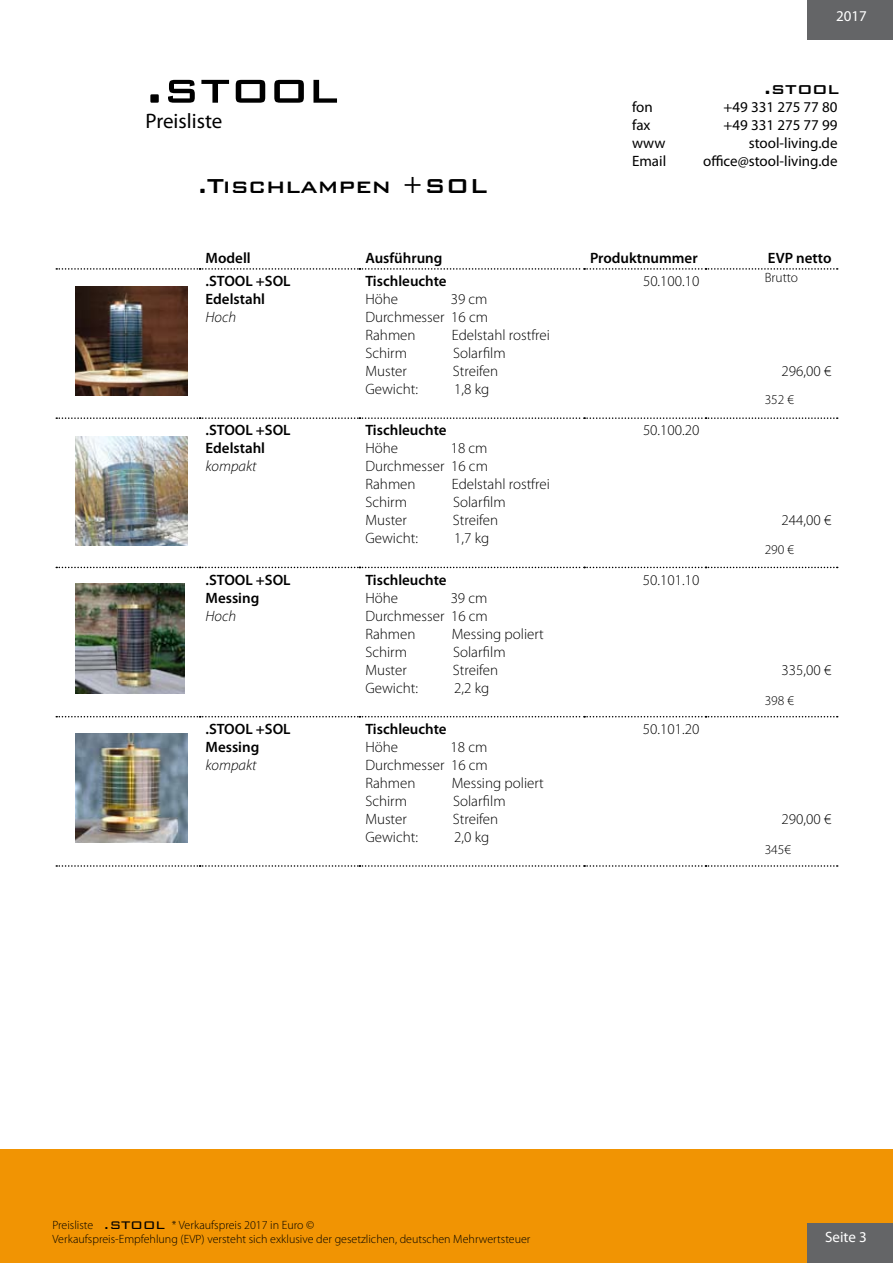
<style>
.page{position:relative;width:893px;height:1263px;background:#fff}
.page>*{position:absolute;margin:0;border:0;box-sizing:border-box;transform-origin:0 0}
.t1{font:500 54px "Bank Gothic BT";color:#000}
.t2{font:500 27px "Bank Gothic BT";color:#000}
.t3{font:21px "Myriad Pro";color:#000}
.t4{font:500 21px "Bank Gothic BT";color:#000}
.t5{font:300 15px/18px "Myriad Pro";color:#000;text-align:justify}
.t6{font:600 15px/18px "Myriad Pro";color:#000}
.t7{font:15px "Myriad Pro";color:#000}
.t8{font:italic 300 15px "Myriad Pro";color:#000}
.t9{font:15px "Myriad Pro";color:#fff}
.t10{font:300 13.5px "Myriad Pro";color:#000}
.t11{font:300 12px/14.4px "Myriad Pro";color:#000}
.s1{font-family:"Bank Gothic BT";font-size:18px}
</style>
<div class="page">
<div style="left:0;top:1150px;width:893px;height:113px;background:#f19403"></div>
<div style="left:807px;top:1223px;width:86px;height:40px;background:#646567"></div>
<div style="left:807px;top:0;width:86px;height:39px;background:#646567"></div>
<svg style="left:56px;top:417px;width:782px;height:2px"></svg>
<svg style="left:56px;top:567px;width:782px;height:1px"></svg>
<svg style="left:56px;top:716px;width:782px;height:1px"></svg>
<svg style="left:56px;top:268px;width:782px;height:2px"></svg>
<svg style="left:56px;top:865px;width:782px;height:2px"></svg>
<img style="left:75px;top:286px;width:113px;height:110px">
<img style="left:75px;top:584px;width:110px;height:109px">
<img style="left:75px;top:733px;width:113px;height:109px">
<img style="left:75px;top:436px;width:113px;height:110px">
<h1 class="t1" style="left:146px;top:59px;width:194px">.stool</h1>
<h3 class="t3" style="left:146px;top:108px;width:78px">Preisliste</h3>
<h2 class="t2" style="left:198px;top:172px;width:291px">.Tischlampen +SOL</h2>
<p class="t9" style="left:836px;top:7px;width:32px">2017</p>
<h3 class="t4" style="left:764px;top:77px;width:76px">.stool</h3>
<p class="t7" style="left:632px;top:98px;width:22px">fon</p>
<p class="t7" style="left:723px;top:98px;width:116px">+49 331 275 77 80</p>
<p class="t7" style="left:632px;top:116px;width:20px">fax</p>
<p class="t7" style="left:723px;top:116px;width:115px">+49 331 275 77 99</p>
<p class="t7" style="left:632px;top:134px;width:35px">www</p>
<p class="t7" style="left:749px;top:134px;width:90px">stool-living.de</p>
<p class="t7" style="left:632px;top:152px;width:36px">Email</p>
<p class="t7" style="left:703px;top:152px;width:136px">office@stool-living.de</p>
<p class="t6" style="left:206px;top:248px;width:47px">Modell</p>
<p class="t6" style="left:365px;top:248px;width:79px">Ausführung</p>
<p class="t6" style="left:590px;top:248px;width:109px">Produktnummer</p>
<p class="t6" style="left:768px;top:248px;width:65px">EVP netto</p>
<p class="t6" style="left:206px;top:272px;width:87px">.STOOL +SOL<br>Edelstahl</p>
<p class="t8" style="left:206px;top:309px;width:32px">Hoch</p>
<p class="t10" style="left:765px;top:270px;width:35px">Brutto</p>
<p class="t6" style="left:365px;top:272px;width:83px">Tischleuchte</p>
<p class="t5" style="left:365px;top:290px;width:34px">Höhe</p>
<p class="t5" style="left:643px;top:272px;width:58px">50.100.10</p>
<p class="t5" style="left:365px;top:290px;width:124px;text-indent:85px">39 cm Durchmesser 16 cm Rahmen</p>
<p class="t5" style="left:452px;top:326px;width:100px">Edelstahl rostfrei</p>
<p class="t6" style="left:206px;top:421px;width:87px">.STOOL +SOL<br>Edelstahl</p>
<p class="t8" style="left:206px;top:458px;width:53px">kompakt</p>
<p class="t6" style="left:206px;top:570px;width:87px">.STOOL +SOL<br>Messing</p>
<p class="t8" style="left:206px;top:608px;width:32px">Hoch</p>
<p class="t6" style="left:206px;top:719px;width:87px">.STOOL +SOL<br>Messing</p>
<p class="t8" style="left:206px;top:757px;width:53px">kompakt</p>
<p class="t5" style="left:365px;top:344px;width:43px">Schirm</p>
<p class="t5" style="left:453px;top:344px;width:54px">Solarfilm</p>
<p class="t5" style="left:365px;top:362px;width:43px">Muster</p>
<p class="t5" style="left:453px;top:362px;width:47px">Streifen</p>
<p class="t5" style="left:365px;top:380px;width:54px">Gewicht:</p>
<p class="t5" style="left:454px;top:380px;width:37px">1,8 kg</p>
<p class="t6" style="left:365px;top:421px;width:83px">Tischleuchte</p>
<p class="t5" style="left:365px;top:440px;width:34px">Höhe</p>
<p class="t5" style="left:365px;top:440px;width:124px;text-indent:85px">18 cm Durchmesser 16 cm Rahmen</p>
<p class="t5" style="left:452px;top:476px;width:100px">Edelstahl rostfrei</p>
<p class="t5" style="left:365px;top:494px;width:43px">Schirm</p>
<p class="t5" style="left:453px;top:494px;width:54px">Solarfilm</p>
<p class="t5" style="left:365px;top:512px;width:43px">Muster</p>
<p class="t5" style="left:453px;top:512px;width:47px">Streifen</p>
<p class="t5" style="left:365px;top:530px;width:54px">Gewicht:</p>
<p class="t5" style="left:454px;top:530px;width:37px">1,7 kg</p>
<p class="t6" style="left:365px;top:570px;width:83px">Tischleuchte</p>
<p class="t5" style="left:365px;top:589px;width:34px">Höhe</p>
<p class="t5" style="left:365px;top:589px;width:124px;text-indent:85px">39 cm Durchmesser 16 cm Rahmen</p>
<p class="t5" style="left:452px;top:625px;width:94px">Messing poliert</p>
<p class="t5" style="left:365px;top:643px;width:43px">Schirm</p>
<p class="t5" style="left:453px;top:643px;width:54px">Solarfilm</p>
<p class="t5" style="left:365px;top:661px;width:43px">Muster</p>
<p class="t5" style="left:453px;top:661px;width:47px">Streifen</p>
<p class="t5" style="left:365px;top:679px;width:54px">Gewicht:</p>
<p class="t5" style="left:454px;top:679px;width:37px">2,2 kg</p>
<p class="t6" style="left:365px;top:719px;width:83px">Tischleuchte</p>
<p class="t5" style="left:365px;top:738px;width:34px">Höhe</p>
<p class="t5" style="left:365px;top:738px;width:124px;text-indent:85px">18 cm Durchmesser 16 cm Rahmen</p>
<p class="t5" style="left:452px;top:774px;width:94px">Messing poliert</p>
<p class="t5" style="left:365px;top:792px;width:43px">Schirm</p>
<p class="t5" style="left:453px;top:792px;width:54px">Solarfilm</p>
<p class="t5" style="left:365px;top:810px;width:43px">Muster</p>
<p class="t5" style="left:453px;top:810px;width:47px">Streifen</p>
<p class="t5" style="left:365px;top:828px;width:54px">Gewicht:</p>
<p class="t5" style="left:454px;top:828px;width:37px">2,0 kg</p>
<p class="t5" style="left:643px;top:422px;width:58px">50.100.20</p>
<p class="t5" style="left:643px;top:571px;width:58px">50.101.10</p>
<p class="t5" style="left:643px;top:720px;width:58px">50.101.20</p>
<p class="t5" style="left:782px;top:362px;width:51px">296,00 €</p>
<p class="t10" style="left:765px;top:392px;width:31px">352 €</p>
<p class="t5" style="left:782px;top:512px;width:51px">244,00 €</p>
<p class="t10" style="left:765px;top:542px;width:31px">290 €</p>
<p class="t5" style="left:782px;top:661px;width:51px">335,00 €</p>
<p class="t10" style="left:765px;top:693px;width:31px">398 €</p>
<p class="t5" style="left:782px;top:810px;width:51px">290,00 €</p>
<p class="t10" style="left:765px;top:842px;width:28px">345€</p>
<p class="t11" style="left:52px;top:1218px;width:480px">Preisliste <span class="s1">.stool</span> * Verkaufspreis 2017 in Euro ©<br>Verkaufspreis-Empfehlung (EVP) versteht sich exklusive der gesetzlichen, deutschen Mehrwertsteuer</p>
<p class="t9" style="left:825px;top:1228px;width:43px">Seite 3</p>
</div>
